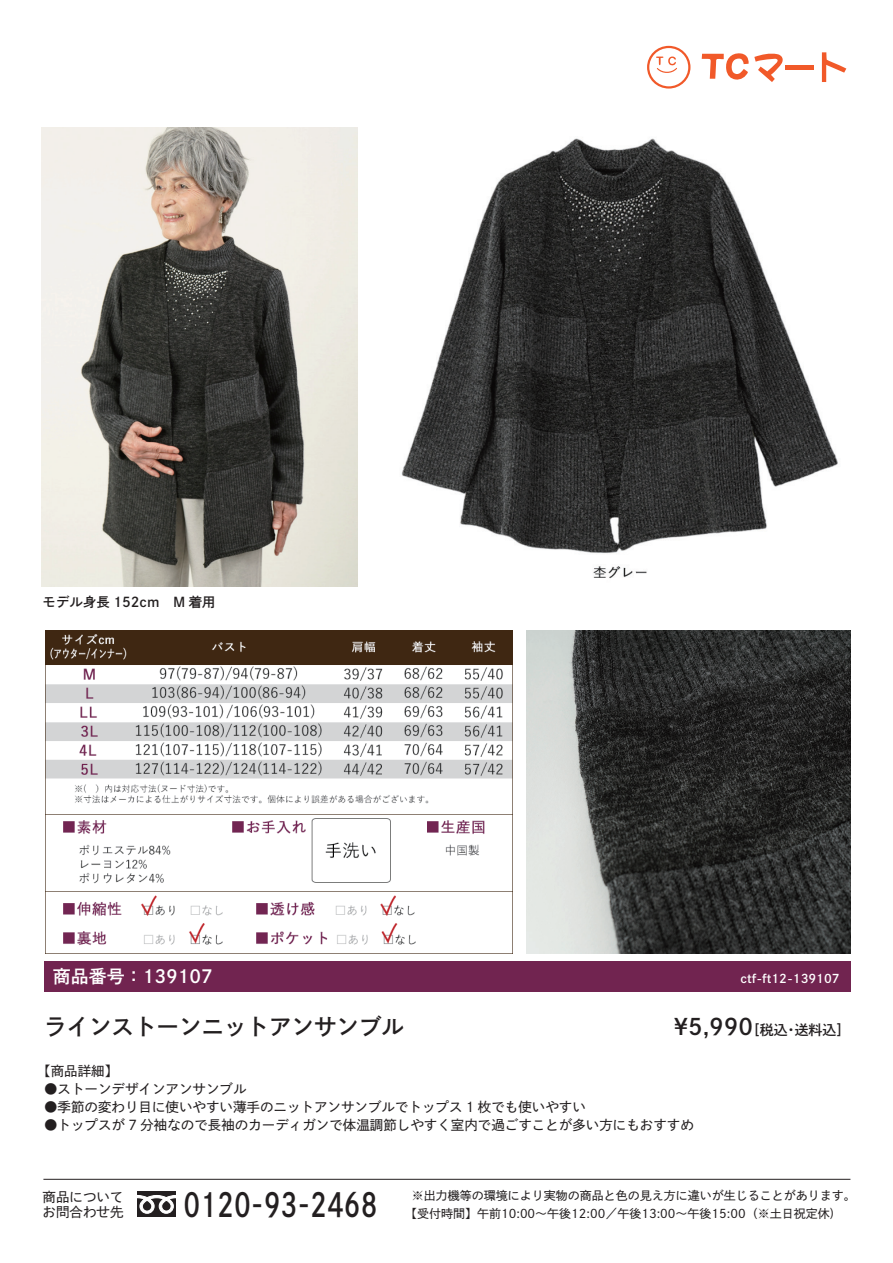
<style>
.page{position:relative;width:893px;height:1263px;background:#fff}
.page>*{position:absolute;margin:0;border:0;box-sizing:border-box;transform-origin:0 0}
.t1{font:32.55px "DNP Shuei Go Kin Std B";color:#231f20;scale:.8 1}
.t2{font:22.5px "DNP Shuei Go Kin Std B";color:#231f20}
.t3{font:18px "DNP Shuei Go Kin Std B";color:#fff}
.t4{font:13.95px "DNP Shuei Go Kin Std B";color:#231f20}
.t5{font:13.5px/15px "DNP Shuei Go Kin Std M";color:#231f20}
.t6{font:13.5px "DNP Shuei Go Kin Std B";color:#231f20}
.t7{font:12px "DNP Shuei Go Kin Std M";color:#231f20}
.t8{font:12px "DNP Shuei Go Kin Std B";color:#fff}
.s1{font-size:22.5px}
</style>
<div class="page">
<img style="left:401px;top:138px;width:437px;height:441px">
<img style="left:527px;top:630px;width:323px;height:324px">
<img style="left:46px;top:630px;width:467px;height:323px">
<img style="left:41px;top:128px;width:317px;height:458px">
<div style="left:44px;top:961px;width:806px;height:31px;background:#712450"></div>
<div style="left:137px;top:1191px;width:39px;height:26px;background:#231f20"></div>
<svg style="left:137px;top:1195px;width:39px;height:19px"></svg>
<hr style="left:43px;top:1179px;width:807px;height:1px;background:#231f20">
<svg style="left:822px;top:52px;width:24px;height:30px"></svg>
<svg style="left:702px;top:53px;width:81px;height:29px"></svg>
<div style="left:785px;top:65px;width:28px;height:5px;background:#f15929"></div>
<svg style="left:647px;top:46px;width:43px;height:43px"></svg>
<div style="left:649px;top:48px;width:39px;height:38px;background:#fff;border-radius:50%"></div>
<svg style="left:656px;top:56px;width:21px;height:17px"></svg>
<p class="t6" style="left:43px;top:592px;width:175px">モデル身長 152cm　M 着用</p>
<h3 class="t3" style="left:53px;top:964px;width:161px">商品番号：139107</h3>
<p class="t8" style="left:740px;top:970px;width:101px">ctf-ft12-139107</p>
<h2 class="t2" style="left:44px;top:1011px;width:362px">ラインストーンニットアンサンブル</h2>
<p class="t4" style="left:674px;top:1020px;width:178px"><span class="s1">¥5,990</span>［税込・送料込］</p>
<p class="t5" style="left:37px;top:1064px;width:82px">【商品詳細】</p>
<p class="t5" style="left:44px;top:1082px;width:204px">●ストーンデザインアンサンブル</p>
<p class="t5" style="left:44px;top:1100px;width:543px">●季節の変わり目に使いやすい薄手のニットアンサンブルでトップス 1 枚でも使いやすい</p>
<p class="t5" style="left:44px;top:1118px;width:651px">●トップスが 7 分袖なので長袖のカーディガンで体温調節しやすく室内で過ごすことが多い方にもおすすめ</p>
<p class="t5" style="left:43px;top:1189px;width:82px">商品についてお問合わせ先</p>
<h1 class="t1" style="left:184px;top:1182px;width:244px">0120-93-2468</h1>
<p class="t7" style="left:412px;top:1188px;width:445px">※出力機等の環境により実物の商品と色の見え方に違いが生じることがあります。</p>
<p class="t7" style="left:411px;top:1205px;width:436px">【受付時間】午前10:00～午後12:00／午後13:00～午後15:00（※土日祝定休)　</p>
</div>
